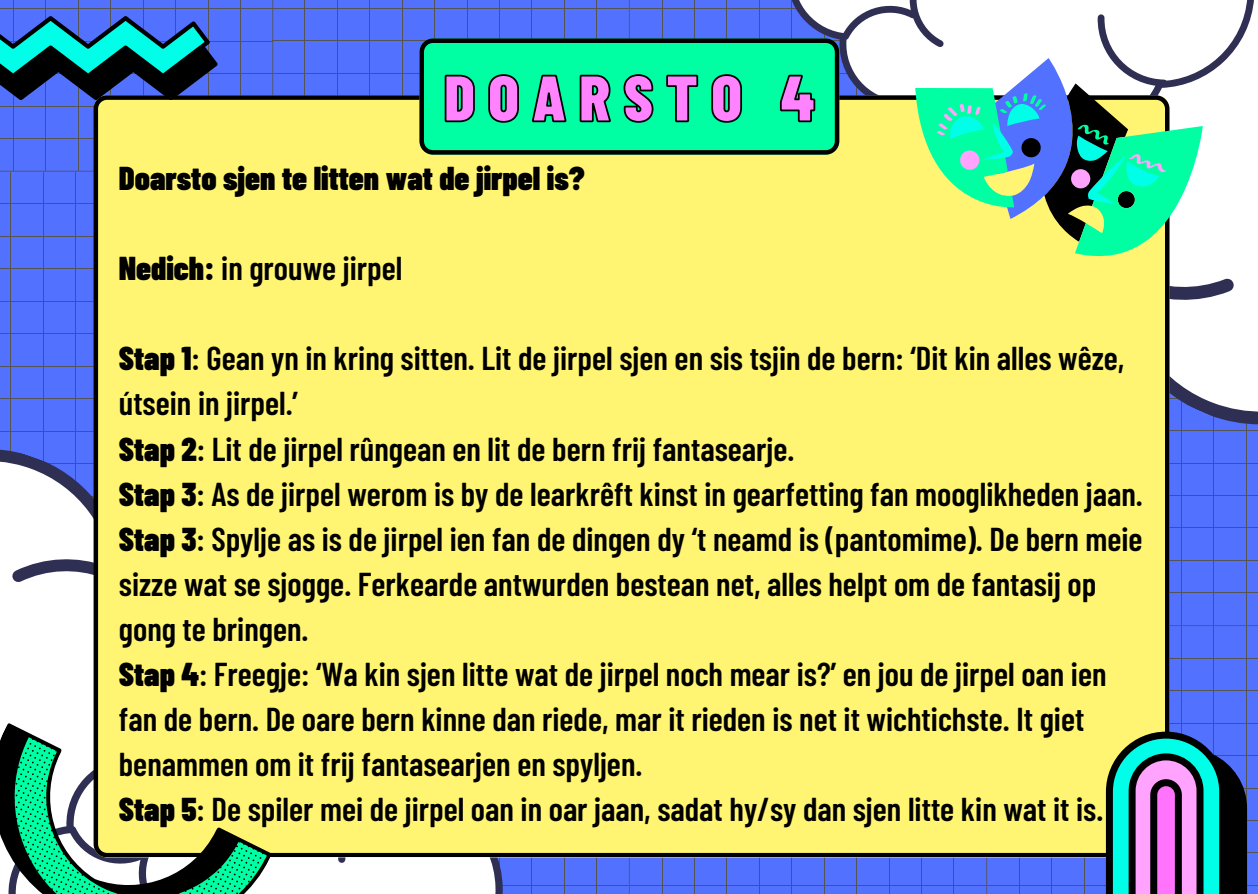
<style>
.page{position:relative;width:1258px;height:894px;background:#fff}
.page>*{position:absolute;margin:0;border:0;box-sizing:border-box;transform-origin:0 0}
.t1{font:900 65.4px "Barlow Condensed";letter-spacing:.19em;color:#ff82fe}
.t2{font:600 33px/45px "Barlow Condensed";color:#000}
.t3{font:900 33px "Barlow Condensed";color:#000}
.s1{font-weight:900}
</style>
<div class="page">
<div style="left:0;top:171px;width:94px;height:223px;background:#5271ff"></div>
<hr style="left:0;top:366px;width:205px;height:1px;background:#545454">
<hr style="left:0;top:333px;width:205px;height:1px;background:#545454">
<hr style="left:0;top:301px;width:205px;height:1px;background:#545454">
<hr style="left:0;top:268px;width:205px;height:1px;background:#545454">
<hr style="left:0;top:236px;width:205px;height:1px;background:#545454">
<hr style="left:0;top:204px;width:205px;height:1px;background:#545454">
<hr style="left:75px;top:171px;width:1px;height:357px;background:#545454">
<hr style="left:43px;top:171px;width:1px;height:357px;background:#545454">
<hr style="left:10px;top:171px;width:1px;height:357px;background:#545454">
<div style="left:0;top:0;width:272px;height:171px;background:#5271ff"></div>
<hr style="left:0;top:138px;width:273px;height:1px;background:#545454">
<hr style="left:0;top:106px;width:273px;height:1px;background:#545454">
<hr style="left:0;top:73px;width:273px;height:1px;background:#545454">
<hr style="left:0;top:41px;width:273px;height:1px;background:#545454">
<hr style="left:0;top:9px;width:273px;height:1px;background:#545454">
<hr style="left:240px;top:0;width:1px;height:171px;background:#545454">
<hr style="left:208px;top:0;width:1px;height:171px;background:#545454">
<hr style="left:175px;top:0;width:1px;height:171px;background:#545454">
<hr style="left:143px;top:0;width:1px;height:171px;background:#545454">
<hr style="left:111px;top:0;width:1px;height:171px;background:#545454">
<hr style="left:78px;top:0;width:1px;height:171px;background:#545454">
<hr style="left:46px;top:0;width:1px;height:171px;background:#545454">
<hr style="left:13px;top:0;width:1px;height:171px;background:#545454">
<div style="left:272px;top:0;width:357px;height:95px;background:#5271ff"></div>
<hr style="left:272px;top:73px;width:357px;height:1px;background:#545454">
<hr style="left:272px;top:40px;width:357px;height:1px;background:#545454">
<hr style="left:272px;top:8px;width:357px;height:1px;background:#545454">
<hr style="left:596px;top:0;width:1px;height:268px;background:#545454">
<hr style="left:564px;top:0;width:1px;height:268px;background:#545454">
<hr style="left:532px;top:0;width:1px;height:268px;background:#545454">
<hr style="left:499px;top:0;width:1px;height:268px;background:#545454">
<hr style="left:467px;top:0;width:1px;height:268px;background:#545454">
<hr style="left:434px;top:0;width:1px;height:268px;background:#545454">
<hr style="left:402px;top:0;width:1px;height:268px;background:#545454">
<hr style="left:369px;top:0;width:1px;height:268px;background:#545454">
<hr style="left:337px;top:0;width:1px;height:268px;background:#545454">
<hr style="left:305px;top:0;width:1px;height:268px;background:#545454">
<svg style="left:509px;top:857px;width:120px;height:36px;background:#5471f6"></svg>
<hr style="left:272px;top:884px;width:357px;height:1px;background:#545454">
<hr style="left:596px;top:625px;width:1px;height:268px;background:#545454">
<hr style="left:564px;top:625px;width:1px;height:268px;background:#545454">
<hr style="left:532px;top:625px;width:1px;height:268px;background:#545454">
<div style="left:629px;top:0;width:111px;height:38px;background:#5271ff"></div>
<hr style="left:630px;top:8px;width:356px;height:1px;background:#545454">
<hr style="left:727px;top:0;width:1px;height:268px;background:#545454">
<hr style="left:694px;top:0;width:1px;height:268px;background:#545454">
<hr style="left:662px;top:0;width:1px;height:268px;background:#545454">
<div style="left:629px;top:857px;width:357px;height:36px;background:#5271ff"></div>
<hr style="left:630px;top:884px;width:356px;height:1px;background:#545454">
<hr style="left:954px;top:625px;width:1px;height:268px;background:#545454">
<hr style="left:921px;top:625px;width:1px;height:268px;background:#545454">
<hr style="left:889px;top:625px;width:1px;height:268px;background:#545454">
<hr style="left:856px;top:625px;width:1px;height:268px;background:#545454">
<hr style="left:824px;top:625px;width:1px;height:268px;background:#545454">
<hr style="left:791px;top:625px;width:1px;height:268px;background:#545454">
<hr style="left:759px;top:625px;width:1px;height:268px;background:#545454">
<hr style="left:727px;top:625px;width:1px;height:268px;background:#545454">
<hr style="left:694px;top:625px;width:1px;height:268px;background:#545454">
<hr style="left:662px;top:625px;width:1px;height:268px;background:#545454">
<div style="left:1169px;top:512px;width:89px;height:113px;background:#5271ff"></div>
<hr style="left:987px;top:592px;width:271px;height:1px;background:#545454">
<hr style="left:987px;top:560px;width:271px;height:1px;background:#545454">
<hr style="left:987px;top:527px;width:271px;height:1px;background:#545454">
<hr style="left:1246px;top:268px;width:1px;height:357px;background:#545454">
<hr style="left:1213px;top:268px;width:1px;height:357px;background:#545454">
<hr style="left:1181px;top:268px;width:1px;height:357px;background:#545454">
<div style="left:986px;top:625px;width:272px;height:268px;background:#5271ff"></div>
<hr style="left:987px;top:884px;width:271px;height:1px;background:#545454">
<hr style="left:987px;top:852px;width:271px;height:1px;background:#545454">
<hr style="left:987px;top:820px;width:271px;height:1px;background:#545454">
<hr style="left:987px;top:787px;width:271px;height:1px;background:#545454">
<hr style="left:987px;top:755px;width:271px;height:1px;background:#545454">
<hr style="left:987px;top:722px;width:271px;height:1px;background:#545454">
<hr style="left:987px;top:690px;width:271px;height:1px;background:#545454">
<hr style="left:987px;top:657px;width:271px;height:1px;background:#545454">
<hr style="left:1246px;top:625px;width:1px;height:268px;background:#545454">
<hr style="left:1213px;top:625px;width:1px;height:268px;background:#545454">
<hr style="left:1181px;top:625px;width:1px;height:268px;background:#545454">
<hr style="left:1084px;top:625px;width:1px;height:268px;background:#545454">
<hr style="left:1051px;top:625px;width:1px;height:268px;background:#545454">
<hr style="left:1019px;top:625px;width:1px;height:268px;background:#545454">
<svg style="left:0;top:394px;width:94px;height:277px"></svg>
<svg style="left:0;top:529px;width:94px;height:121px"></svg>
<svg style="left:740px;top:0;width:518px;height:512px;fill:#5271ff"></svg>
<svg style="left:418px;top:857px;width:91px;height:36px"></svg>
<svg style="left:93px;top:671px;width:325px;height:214px"></svg>
<svg style="left:783px;top:0;width:475px;height:184px"></svg>
<div style="left:94px;top:95px;width:1075px;height:761px;background:#fff572"></div>
<svg style="left:419px;top:38px;width:417px;height:117px;background:#01cc83"></svg>
<svg style="left:0;top:722px;width:272px;height:171px;fill:#fff572"></svg>
<svg style="left:1106px;top:731px;width:141px;height:162px;background:#52738e"></svg>
<svg style="left:0;top:16px;width:218px;height:83px;background:#1a688d"></svg>
<svg style="left:444px;top:66px;width:372px;height:67px;background:#00e793"></svg>
<svg style="left:836px;top:0;width:415px;height:335px"></svg>
<p class="t1" style="left:444px;top:56px;width:372px">DOARSTO 4</p>
<p class="t3" style="left:119px;top:157px;width:467px">Doarsto sjen te litten wat de jirpel is?</p>
<p class="t2" style="left:119px;top:244px;width:285px"><span class="s1">Nedich:</span> in grouwe jirpel</p>
<p class="t2" style="left:119px;top:334px;width:1007px"><span class="s1">Stap 1</span>: Gean yn in kring sitten. Lit de jirpel sjen en sis tsjin de bern: ‘Dit kin alles wêze, útsein in jirpel.’</p>
<p class="t2" style="left:119px;top:424px;width:677px"><span class="s1">Stap 2</span>: Lit de jirpel rûngean en lit de bern frij fantasearje.</p>
<p class="t2" style="left:119px;top:469px;width:1025px"><span class="s1">Stap 3</span>: As de jirpel werom is by de learkrêft kinst in gearfetting fan mooglikheden jaan.</p>
<p class="t2" style="left:119px;top:514px;width:1025px"><span class="s1">Stap 3</span>: Spylje as is de jirpel ien fan de dingen dy ‘t neamd is (pantomime). De bern meie sizze wat se sjogge. Ferkearde antwurden bestean net, alles helpt om de fantasij op</p>
<p class="t2" style="left:119px;top:604px;width:191px">gong te bringen.</p>
<p class="t2" style="left:119px;top:649px;width:989px"><span class="s1">Stap 4</span>: Freegje: ‘Wa kin sjen litte wat de jirpel noch mear is?’ en jou de jirpel oan ien</p>
<p class="t2" style="left:119px;top:694px;width:967px">fan de bern. De oare bern kinne dan riede, mar it rieden is net it wichtichste. It giet benammen om it frij fantasearjen en spyljen.</p>
<p class="t2" style="left:119px;top:784px;width:986px"><span class="s1">Stap 5</span>: De spiler mei de jirpel oan in oar jaan, sadat hy/sy dan sjen litte kin wat it is.</p>
</div>
